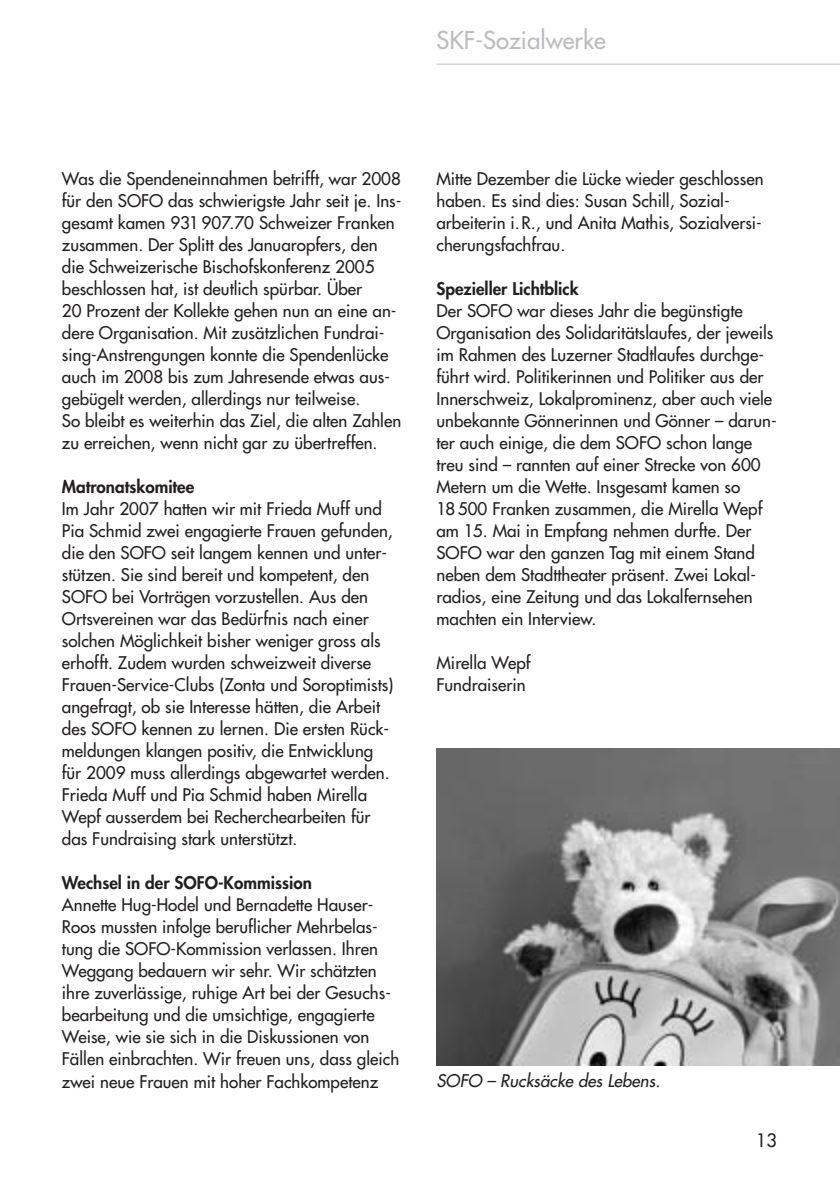
<style>
.page{position:relative;width:840px;height:1191px;background:#fff}
.page>*{position:absolute;margin:0;border:0;box-sizing:border-box;transform-origin:0 0}
.t1{font:24px "Futura";color:#bcbdc0}
.t2{font:18px "Futura";color:#231f20}
.t3{font:17px/22px "Futura";color:#231f20}
.t4{font:800 17px "Futura";color:#231f20}
.t5{font:italic 17px "Futura";color:#231f20}
</style>
<div class="page">
<hr style="left:436px;top:64px;width:403px;height:1px;background:#bcbdc0">
<img style="left:436px;top:749px;width:403px;height:316px">
<h1 class="t1" style="left:436px;top:28px;width:171px">SKF-Sozialwerke</h1>
<p class="t3" style="left:62px;top:168px;width:341px">Was die Spendeneinnahmen betrifft, war 2008 für den SOFO das schwierigste Jahr seit je. Ins&shy;gesamt kamen 931 907.70 Schweizer Franken zusammen. Der Splitt des Januaropfers, den die Schweizerische Bischofskonferenz 2005 beschlossen hat, ist deutlich spürbar. Über<br>20 Prozent der Kollekte gehen nun an eine an&shy;dere Organisation. Mit zusätzlichen Fundrai&shy;sing-Anstrengungen konnte die Spendenlücke auch im 2008 bis zum Jahresende etwas aus&shy;gebügelt werden, allerdings nur teilweise.<br>So bleibt es weiterhin das Ziel, die alten Zahlen zu erreichen, wenn nicht gar zu übertreffen.</p>
<p class="t4" style="left:62px;top:478px;width:134px">Matronatskomitee</p>
<p class="t3" style="left:62px;top:498px;width:333px">Im Jahr 2007 hatten wir mit Frieda Muff und Pia Schmid zwei engagierte Frauen gefunden, die den SOFO seit langem kennen und unter&shy;stützen. Sie sind bereit und kompetent, den SOFO bei Vorträgen vorzustellen. Aus den Ortsvereinen war das Bedürfnis nach einer solchen Möglichkeit bisher weniger gross als erhofft. Zudem wurden schweizweit diverse Frauen-Service-Clubs (Zonta und Soroptimists) angefragt, ob sie Interesse hätten, die Arbeit des SOFO kennen zu lernen. Die ersten Rück&shy;meldungen klangen positiv, die Entwicklung für 2009 muss allerdings abgewartet werden.<br>Frieda Muff und Pia Schmid haben Mirella Wepf ausserdem bei Recherchearbeiten für das Fundraising stark unterstützt.</p>
<p class="t4" style="left:62px;top:874px;width:251px">Wechsel in der SOFO-Kommission</p>
<p class="t3" style="left:62px;top:894px;width:338px">Annette Hug-Hodel und Bernadette Hauser-Roos mussten infolge beruflicher Mehrbelas&shy;tung die SOFO-Kommission verlassen. Ihren Weggang bedauern wir sehr. Wir schätzten ihre zuverlässige, ruhige Art bei der Gesuchs&shy;bearbeitung und die umsichtige, engagierte Weise, wie sie sich in die Diskussionen von Fällen einbrachten. Wir freuen uns, dass gleich zwei neue Frauen mit hoher Fachkompetenz</p>
<p class="t3" style="left:436px;top:168px;width:328px">Mitte Dezember die Lücke wieder geschlossen haben. Es sind dies: Susan Schill, Sozial&shy;arbeiterin i.R., und Anita Mathis, Sozialversi&shy;cherungsfachfrau.</p>
<p class="t4" style="left:436px;top:280px;width:144px">Spezieller Lichtblick</p>
<p class="t3" style="left:436px;top:300px;width:341px">Der SOFO war dieses Jahr die begünstigte Organisation des Solidaritätslaufes, der jeweils im Rahmen des Luzerner Stadtlaufes durchge&shy;führt wird. Politikerinnen und Politiker aus der Innerschweiz, Lokalprominenz, aber auch viele unbekannte Gönnerinnen und Gönner – darun&shy;ter auch einige, die dem SOFO schon lange treu sind – rannten auf einer Strecke von 600<br>Metern um die Wette. Insgesamt kamen so<br>18 500 Franken zusammen, die Mirella Wepf am 15. Mai in Empfang nehmen durfte. Der SOFO war den ganzen Tag mit einem Stand neben dem Stadttheater präsent. Zwei Lokal&shy;radios, eine Zeitung und das Lokalfernsehen machten ein Interview.</p>
<p class="t3" style="left:436px;top:652px;width:95px">Mirella Wepf<br>Fundraiserin</p>
<p class="t5" style="left:436px;top:1072px;width:228px">SOFO – Rucksäcke des Lebens.</p>
<p class="t2" style="left:755px;top:1131px;width:22px">13</p>
</div>
